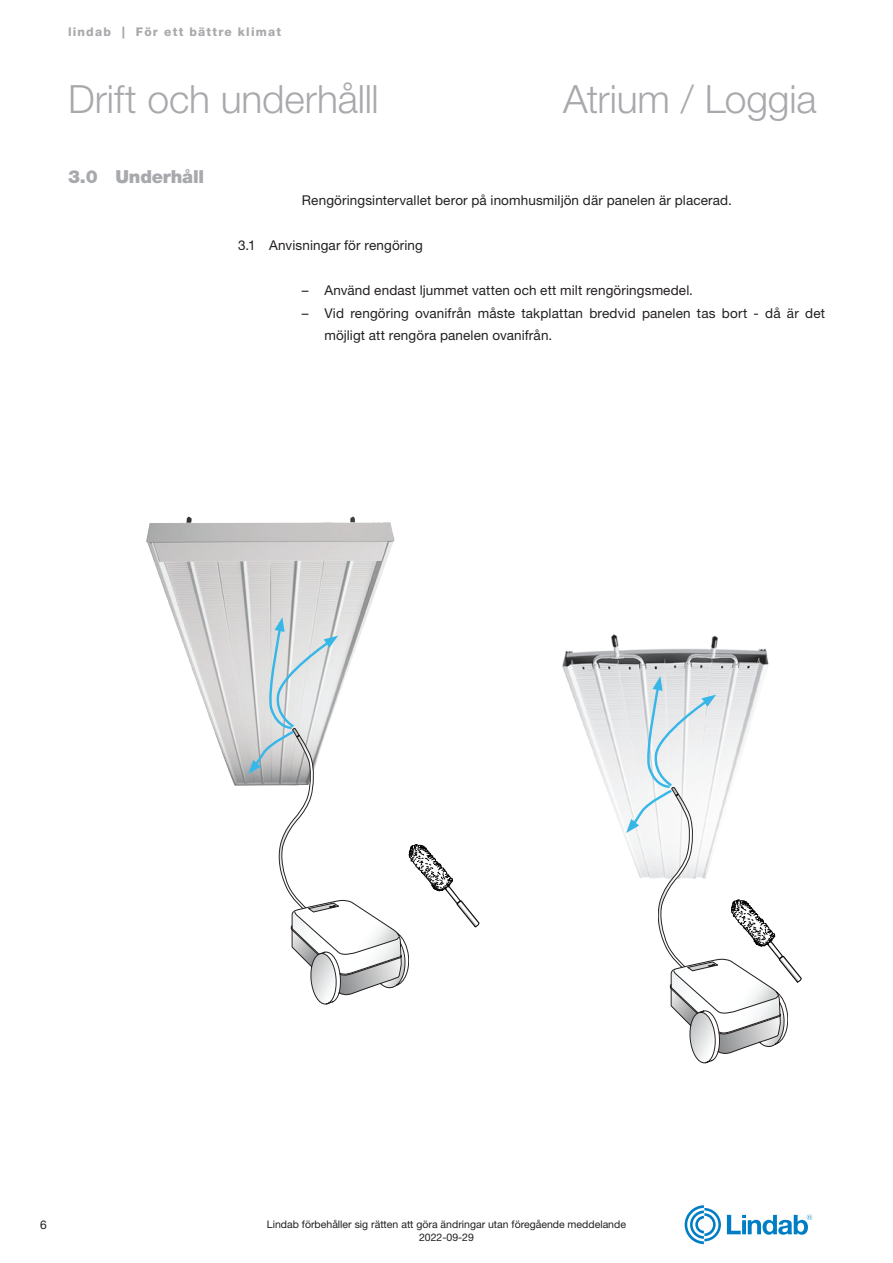
<style>
.page{position:relative;width:893px;height:1263px;background:#fff}
.page>*{position:absolute;margin:0;border:0;box-sizing:border-box;transform-origin:0 0}
.t1{font:300 39px "Helvetica Neue LT Pro";letter-spacing:-.005em;color:#a8a9ad}
.Subheading{font:900 18px "Helvetica Neue LT Pro";letter-spacing:-.01em;color:#a8a9ad}
.Body_text_indent{font:13.5px/22.5px "Helvetica Neue LT Pro";letter-spacing:.01em;color:#231f20}
.Body_text{font:13.5px "Helvetica Neue LT Pro";letter-spacing:.01em;color:#231f20}
.t2{font:800 12px "Helvetica Neue LT Pro";letter-spacing:.1em;color:#a8a9ad}
.t3{font:12px "Helvetica Neue LT Pro";color:#231f20}
.t4{font:10.5px/12.6px "Helvetica Neue LT Pro";color:#231f20;text-align:center}
</style>
<div class="page">
<img style="left:146px;top:516px;width:204px;height:270px">
<img style="left:562px;top:634px;width:207px;height:206px">
<svg style="left:248px;top:617px;width:231px;height:388px"></svg>
<svg style="left:626px;top:676px;width:175px;height:387px"></svg>
<svg style="left:727px;top:1215px;width:85px;height:20px"></svg>
<svg style="left:685px;top:1205px;width:36px;height:39px"></svg>
<p class="t2" style="left:68px;top:25px;width:215px">lindab | För ett bättre klimat</p>
<h1 class="t1" style="left:68px;top:75px;width:312px">Drift och underhålll</h1>
<h1 class="t1" style="left:563px;top:75px;width:255px">Atrium / Loggia</h1>
<p class="Subheading" style="left:68px;top:166px;width:138px">3.0 Underhåll</p>
<p class="Body_text_indent" style="left:302px;top:189px;width:432px">Rengöringsintervallet beror på inomhusmiljön där panelen är placerad.</p>
<p class="Body_text" style="left:238px;top:237px;width:186px">3.1 Anvisningar för rengöring</p>
<p class="Body_text_indent" style="left:302px;top:279px;width:393px">– Använd endast ljummet vatten och ett milt rengöringsmedel.</p>
<p class="Body_text_indent" style="left:324px;top:302px;width:502px;text-indent:-22px">– Vid rengöring ovanifrån måste takplattan bredvid panelen tas bort - då är det möjligt att rengöra panelen ovanifrån.</p>
<p class="t3" style="left:40px;top:1217px;width:8px">6</p>
<p class="t4" style="left:267px;top:1218px;width:361px">Lindab förbehåller sig rätten att göra ändringar utan föregående meddelande<br>2022-09-29</p>
</div>
